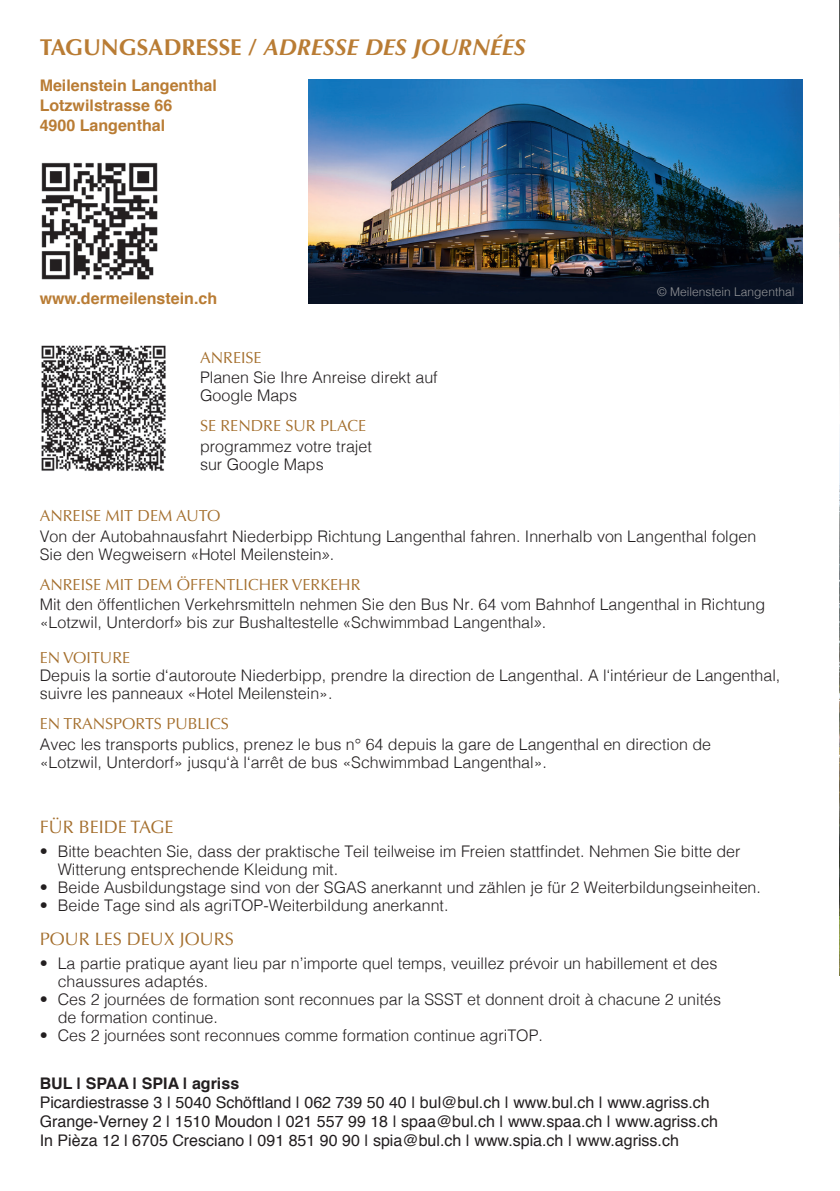
<style>
.page{position:relative;width:840px;height:1191px;background:#fff}
.page>*{position:absolute;margin:0;border:0;box-sizing:border-box;transform-origin:0 0}
.t1{font:italic 700 23px "Optima";color:#b97c34}
.t2{font:18px "Optima";color:#a46e2c}
.t3{font:300 16px/18px "Helvetica";color:#231f20}
.t4{font:16px/19px "Helvetica";color:#231f20}
.t5{font:16px "Optima";color:#a46e2c}
.t6{font:700 16px/20px "Helvetica";color:#b97c34}
.t7{font:700 16px "Helvetica";color:#231f20}
.t8{font:300 12px "Helvetica";color:#939598}
.s1{font-style:normal}
.s2{font-family:"Calibri"}
.s3{font-family:"Frutiger LT Std";font-style:italic}
</style>
<div class="page">
<img style="left:308px;top:79px;width:493px;height:224px">
<img style="left:41px;top:345px;width:125px;height:126px">
<img style="left:41px;top:162px;width:117px;height:118px">
<img style="left:839px;top:438px;width:1px;height:537px">
<img style="left:839px;top:1px;width:1px;height:437px">
<h1 class="t1" style="left:40px;top:34px;width:487px"><span class="s1">TAGUNGSADRESSE /</span> ADRESSE DES JOURNÉES</h1>
<p class="t6" style="left:40px;top:76px;width:178px">Meilenstein Langenthal<br>Lotzwilstrasse 66<br>4900 Langenthal</p>
<p class="t6" style="left:40px;top:288px;width:179px">www.dermeilenstein.ch</p>
<p class="t5" style="left:200px;top:348px;width:63px">ANREISE</p>
<p class="t3" style="left:200px;top:367px;width:239px">Planen Sie Ihre Anreise direkt auf<br>Google Maps</p>
<p class="t5" style="left:200px;top:416px;width:167px">SE RENDRE SUR PLACE</p>
<p class="t3" style="left:200px;top:436px;width:173px">programmez votre trajet sur Google Maps</p>
<p class="t8" style="left:657px;top:282px;width:138px">© Meilenstein Langenthal</p>
<p class="t5" style="left:40px;top:506px;width:182px">ANREISE MIT DEM AUTO</p>
<p class="t3" style="left:40px;top:526px;width:717px">Von der Autobahnausfahrt Niederbipp Richtung Langenthal fahren. Innerhalb von Langenthal folgen<br>Sie den Wegweisern <span class="s2">«</span>Hotel Meilenstein<span class="s3">»</span>.</p>
<p class="t5" style="left:40px;top:575px;width:322px">ANREISE MIT DEM ÖFFENTLICHER VERKEHR</p>
<p class="t3" style="left:40px;top:594px;width:726px">Mit den öffentlichen Verkehrsmitteln nehmen Sie den Bus Nr. 64 vom Bahnhof Langenthal in Richtung «Lotzwil, Unterdorf<span class="s3">»</span> bis zur Bushaltestelle <span class="s2">«</span>Schwimmbad Langenthal<span class="s3">»</span>.</p>
<p class="t5" style="left:40px;top:648px;width:92px">EN VOITURE</p>
<p class="t3" style="left:40px;top:665px;width:741px">Depuis la sortie d‘autoroute Niederbipp, prendre la direction de Langenthal. A l‘intérieur de Langenthal, suivre les panneaux «Hotel Meilenstein».</p>
<p class="t5" style="left:40px;top:714px;width:190px">EN TRANSPORTS PUBLICS</p>
<p class="t3" style="left:40px;top:734px;width:672px">Avec les transports publics, prenez le bus n° 64 depuis la gare de Langenthal en direction de «Lotzwil, Unterdorf» jusqu‘à l‘arrêt de bus «Schwimmbad Langenthal».</p>
<p class="t2" style="left:40px;top:816px;width:135px">FÜR BEIDE TAGE</p>
<p class="t3" style="left:58px;top:841px;width:684px;text-indent:-18px">• Bitte beachten Sie, dass der praktische Teil teilweise im Freien stattfindet. Nehmen Sie bitte der<br>Witterung entsprechende Kleidung mit.</p>
<p class="t3" style="left:40px;top:877px;width:722px">• Beide Ausbildungstage sind von der SGAS anerkannt und zählen je für 2 Weiterbildungseinheiten.</p>
<p class="t3" style="left:40px;top:895px;width:410px">• Beide Tage sind als agriTOP-Weiterbildung anerkannt.</p>
<p class="t2" style="left:40px;top:928px;width:196px">POUR LES DEUX JOURS</p>
<p class="t3" style="left:58px;top:953px;width:660px;text-indent:-18px">• La partie pratique ayant lieu par n’importe quel temps, veuillez prévoir un habillement et des chaussures adaptés.</p>
<p class="t3" style="left:58px;top:989px;width:664px;text-indent:-18px">• Ces 2 journées de formation sont reconnues par la SSST et donnent droit à chacune 2 unités de formation continue.</p>
<p class="t3" style="left:40px;top:1025px;width:504px">• Ces 2 journées sont reconnues comme formation continue agriTOP.</p>
<p class="t7" style="left:40px;top:1070px;width:201px">BUL | SPAA | SPIA | agriss</p>
<p class="t4" style="left:40px;top:1093px;width:679px">Picardiestrasse 3 | 5040 Schöftland | 062 739 50 40 | bul@bul.ch | www.bul.ch | www.agriss.ch<br>Grange-Verney 2 | 1510 Moudon | 021 557 99 18 | spaa@bul.ch | www.spaa.ch | www.agriss.ch<br>In Pièza 12 l 6705 Cresciano | 091 851 90 90 | spia@bul.ch | www.spia.ch | www.agriss.ch</p>
</div>
